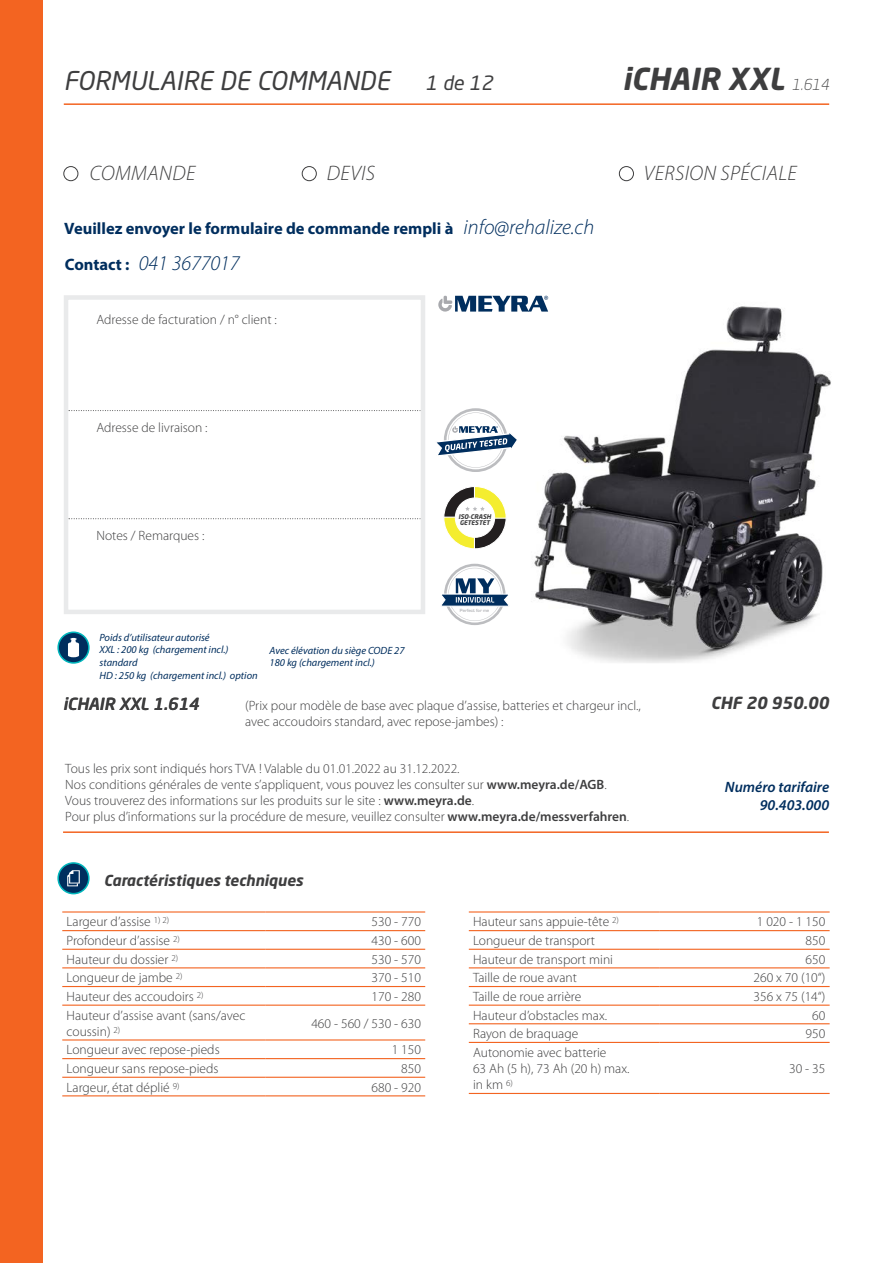
<style>
.page{position:relative;width:893px;height:1263px;background:#fff}
.page>*{position:absolute;margin:0;border:0;box-sizing:border-box;transform-origin:0 0}
.t1{font:italic 700 30px "Neo Sans Std";color:#3e3e3f}
.t2{font:italic 25.5px "Neo Sans Std";color:#3e3e3f}
.t3{font:italic 300 21px "Myriad Pro";color:#002e5e}
.t4{font:italic 300 21px "Myriad Pro";letter-spacing:.02em;color:#3e3e3f}
.t5{font:italic 19.5px "Neo Sans Std";color:#3e3e3f}
.t6{font:700 16.5px "Myriad Pro";color:#002e5e}
.t7{font:italic 500 16.5px "Neo Sans Std";color:#3e3e3f}
.t8{font:italic 700 16.5px "Neo Sans Std";color:#3e3e3f}
.t9{font:italic 700 15px "Neo Sans Std";color:#3e3e3f}
.t10{font:italic 600 15px/18px "Myriad Pro";color:#002e5e;text-align:right}
.t11{font:300 13.5px/16.2px "Myriad Pro";color:#3e3e3f}
.t12{font:italic 10.5px/12.6px "Myriad Pro";color:#002e5e}
.t13{font:italic 700 6.45px/6.8px "Neo Sans Std";color:#3e3e3f}
.t14{font:500 4.65px "Eurostile";color:#a8a9ad}
.s1{font-weight:700;font-style:normal;font-size:16.5px}
.s2{font-weight:300;font-size:15px}
.s3{font-weight:600}
</style>
<div class="page">
<div style="left:0;top:0;width:43px;height:1263px;background:#f36421"></div>
<hr style="left:64px;top:103px;width:765px;height:2px;background:#f36421">
<div style="left:63px;top:166px;width:15px;height:15px;border:1px solid #3e3e3f;border-radius:50%"></div>
<div style="left:302px;top:166px;width:15px;height:15px;border:1px solid #3e3e3f;border-radius:50%"></div>
<div style="left:619px;top:166px;width:15px;height:15px;border:1px solid #3e3e3f;border-radius:50%"></div>
<hr style="left:63px;top:831px;width:766px;height:2px;background:#f36421">
<div style="left:58px;top:863px;width:31px;height:31px;background:#002e5e;border-radius:50%"></div>
<div style="left:57px;top:862px;width:33px;height:32px;border:2px solid #00b6bc;border-radius:50%"></div>
<svg style="left:67px;top:870px;width:13px;height:16px"></svg>
<div style="left:58px;top:632px;width:31px;height:31px;background:#002e5e;border-radius:50%"></div>
<div style="left:57px;top:631px;width:33px;height:33px;border:2px solid #00b6bc;border-radius:50%"></div>
<svg style="left:68px;top:638px;width:11px;height:19px"></svg>
<hr style="left:62px;top:911px;width:204px;height:1px;background:#f36421">
<hr style="left:266px;top:911px;width:159px;height:1px;background:#f36421">
<hr style="left:62px;top:930px;width:204px;height:1px;background:#f36421">
<hr style="left:266px;top:930px;width:159px;height:1px;background:#f36421">
<hr style="left:62px;top:949px;width:204px;height:1px;background:#f36421">
<hr style="left:266px;top:949px;width:159px;height:1px;background:#f36421">
<hr style="left:62px;top:967px;width:204px;height:1px;background:#f36421">
<hr style="left:266px;top:967px;width:159px;height:1px;background:#f36421">
<hr style="left:62px;top:986px;width:204px;height:1px;background:#f36421">
<hr style="left:266px;top:986px;width:159px;height:1px;background:#f36421">
<hr style="left:62px;top:1004px;width:204px;height:2px;background:#f36421">
<hr style="left:266px;top:1004px;width:159px;height:2px;background:#f36421">
<hr style="left:62px;top:1039px;width:204px;height:1px;background:#f36421">
<hr style="left:266px;top:1039px;width:159px;height:1px;background:#f36421">
<hr style="left:62px;top:1058px;width:204px;height:1px;background:#f36421">
<hr style="left:266px;top:1058px;width:159px;height:1px;background:#f36421">
<hr style="left:62px;top:1077px;width:204px;height:1px;background:#f36421">
<hr style="left:266px;top:1077px;width:159px;height:1px;background:#f36421">
<hr style="left:62px;top:1095px;width:204px;height:1px;background:#f36421">
<hr style="left:266px;top:1095px;width:159px;height:1px;background:#f36421">
<hr style="left:469px;top:911px;width:191px;height:1px;background:#f36421">
<hr style="left:660px;top:911px;width:170px;height:1px;background:#f36421">
<hr style="left:469px;top:930px;width:191px;height:1px;background:#f36421">
<hr style="left:660px;top:930px;width:170px;height:1px;background:#f36421">
<hr style="left:469px;top:949px;width:191px;height:1px;background:#f36421">
<hr style="left:660px;top:949px;width:170px;height:1px;background:#f36421">
<hr style="left:469px;top:967px;width:191px;height:1px;background:#f36421">
<hr style="left:660px;top:967px;width:170px;height:1px;background:#f36421">
<hr style="left:469px;top:986px;width:191px;height:1px;background:#f36421">
<hr style="left:660px;top:986px;width:170px;height:1px;background:#f36421">
<hr style="left:469px;top:1004px;width:191px;height:2px;background:#f36421">
<hr style="left:660px;top:1004px;width:170px;height:2px;background:#f36421">
<hr style="left:469px;top:1023px;width:191px;height:1px;background:#f36421">
<hr style="left:660px;top:1023px;width:170px;height:1px;background:#f36421">
<hr style="left:469px;top:1042px;width:191px;height:1px;background:#f36421">
<hr style="left:660px;top:1042px;width:170px;height:1px;background:#f36421">
<hr style="left:469px;top:1093px;width:191px;height:1px;background:#f36421">
<hr style="left:660px;top:1093px;width:170px;height:1px;background:#f36421">
<svg style="left:69px;top:410px;width:351px;height:1px"></svg>
<svg style="left:69px;top:518px;width:351px;height:1px"></svg>
<div style="left:64px;top:295px;width:361px;height:319px;border:4px solid #e9eaeb"></div>
<svg style="left:438px;top:296px;width:65px;height:16px"></svg>
<img style="left:503px;top:295px;width:328px;height:368px">
<svg style="left:441px;top:564px;width:70px;height:61px"></svg>
<svg style="left:443px;top:486px;width:64px;height:63px"></svg>
<svg style="left:436px;top:408px;width:82px;height:64px"></svg>
<h2 class="t2" style="left:64px;top:65px;width:327px">FORMULAIRE DE COMMANDE</h2>
<h3 class="t4" style="left:90px;top:162px;width:107px">COMMANDE</h3>
<h3 class="t4" style="left:327px;top:162px;width:50px">DEVIS</h3>
<h3 class="t5" style="left:426px;top:71px;width:69px">1 de 12</h3>
<p class="t6" style="left:64px;top:218px;width:391px">Veuillez envoyer le formulaire de commande rempli à</p>
<h3 class="t3" style="left:65px;top:252px;width:176px"><span class="s1">Contact :</span> 041 3677017</h3>
<h3 class="t3" style="left:463px;top:216px;width:132px">info@rehalize.ch</h3>
<p class="t11" style="left:96px;top:312px;width:182px">Adresse de facturation / n° client :</p>
<h1 class="t1" style="left:622px;top:60px;width:208px">iCHAIR XXL <span class="s2">1.614</span></h1>
<h3 class="t4" style="left:644px;top:162px;width:154px">VERSION SPÉCIALE</h3>
<p class="t11" style="left:96px;top:420px;width:113px">Adresse de livraison :</p>
<p class="t11" style="left:96px;top:528px;width:109px">Notes / Remarques :</p>
<p class="t12" style="left:99px;top:631px;width:160px">Poids d’utilisateur autorisé<br>XXL : 200 kg (chargement incl.) standard<br>HD : 250 kg (chargement incl.) option</p>
<p class="t12" style="left:270px;top:643px;width:136px">Avec élévation du siège CODE 27<br>180 kg (chargement incl.)</p>
<p class="t13" style="left:458px;top:513px;width:34px">ISO-CRASH<br>GETESTET</p>
<p class="t14" style="left:460px;top:607px;width:31px">Perfect for me</p>
<p class="t7" style="left:63px;top:693px;width:137px">iCHAIR XXL 1.614</p>
<p class="t8" style="left:711px;top:692px;width:120px">CHF 20 950.00</p>
<p class="t11" style="left:245px;top:697px;width:397px">(Prix pour modèle de base avec plaque d’assise, batteries et chargeur incl., avec accoudoirs standard, avec repose-jambes) :</p>
<p class="t11" style="left:65px;top:760px;width:565px">Tous les prix sont indiqués hors TVA ! Valable du 01.01.2022 au 31.12.2022.<br>Nos conditions générales de vente s’appliquent, vous pouvez les consulter sur <span class="s3">www.meyra.de/AGB</span>.<br>Vous trouverez des informations sur les produits sur le site : <span class="s3">www.meyra.de</span>.<br>Pour plus d’informations sur la procédure de mesure, veuillez consulter <span class="s3">www.meyra.de/messverfahren</span>.</p>
<p class="t10" style="left:725px;top:778px;width:106px">Numéro tarifaire<br>90.403.000</p>
<p class="t9" style="left:104px;top:870px;width:201px">Caractéristiques techniques</p>
<p class="t11" style="left:67px;top:914px;width:104px">Largeur d’assise <sup>1)</sup> <sup>2)</sup></p>
<p class="t11" style="left:371px;top:914px;width:51px">530 - 770</p>
<p class="t11" style="left:67px;top:933px;width:115px">Profondeur d’assise <sup>2)</sup></p>
<p class="t11" style="left:371px;top:933px;width:51px">430 - 600</p>
<p class="t11" style="left:67px;top:951px;width:113px">Hauteur du dossier <sup>2)</sup></p>
<p class="t11" style="left:371px;top:951px;width:51px">530 - 570</p>
<p class="t11" style="left:67px;top:970px;width:118px">Longueur de jambe <sup>2)</sup></p>
<p class="t11" style="left:371px;top:970px;width:51px">370 - 510</p>
<p class="t11" style="left:67px;top:988px;width:139px">Hauteur des accoudoirs <sup>2)</sup></p>
<p class="t11" style="left:371px;top:988px;width:51px">170 - 280</p>
<p class="t11" style="left:67px;top:1007px;width:180px">Hauteur d’assise avant (sans/avec coussin) <sup>2)</sup></p>
<p class="t11" style="left:311px;top:1015px;width:111px">460 - 560 / 530 - 630</p>
<p class="t11" style="left:67px;top:1042px;width:155px">Longueur avec repose-pieds</p>
<p class="t11" style="left:392px;top:1042px;width:31px">1 150</p>
<p class="t11" style="left:67px;top:1060px;width:153px">Longueur sans repose-pieds</p>
<p class="t11" style="left:401px;top:1060px;width:21px">850</p>
<p class="t11" style="left:67px;top:1079px;width:115px">Largeur, état déplié <sup>9)</sup></p>
<p class="t11" style="left:371px;top:1079px;width:51px">680 - 920</p>
<p class="t11" style="left:473px;top:914px;width:147px">Hauteur sans appuie-tête <sup>2)</sup></p>
<p class="t11" style="left:757px;top:914px;width:70px">1 020 - 1 150</p>
<p class="t11" style="left:473px;top:933px;width:123px">Longueur de transport</p>
<p class="t11" style="left:806px;top:933px;width:21px">850</p>
<p class="t11" style="left:473px;top:951px;width:141px">Hauteur de transport mini</p>
<p class="t11" style="left:806px;top:951px;width:21px">650</p>
<p class="t11" style="left:473px;top:970px;width:105px">Taille de roue avant</p>
<p class="t11" style="left:753px;top:970px;width:73px">260 x 70 (10“)</p>
<p class="t11" style="left:473px;top:988px;width:110px">Taille de roue arrière</p>
<p class="t11" style="left:753px;top:988px;width:73px">356 x 75 (14“)</p>
<p class="t11" style="left:473px;top:1007px;width:136px">Hauteur d’obstacles max.</p>
<p class="t11" style="left:812px;top:1007px;width:15px">60</p>
<p class="t11" style="left:473px;top:1026px;width:107px">Rayon de braquage</p>
<p class="t11" style="left:806px;top:1026px;width:21px">950</p>
<p class="t11" style="left:473px;top:1044px;width:158px">Autonomie avec batterie<br>63 Ah (5 h), 73 Ah (20 h) max. in km <sup>6)</sup></p>
<p class="t11" style="left:789px;top:1060px;width:38px">30 - 35</p>
</div>
